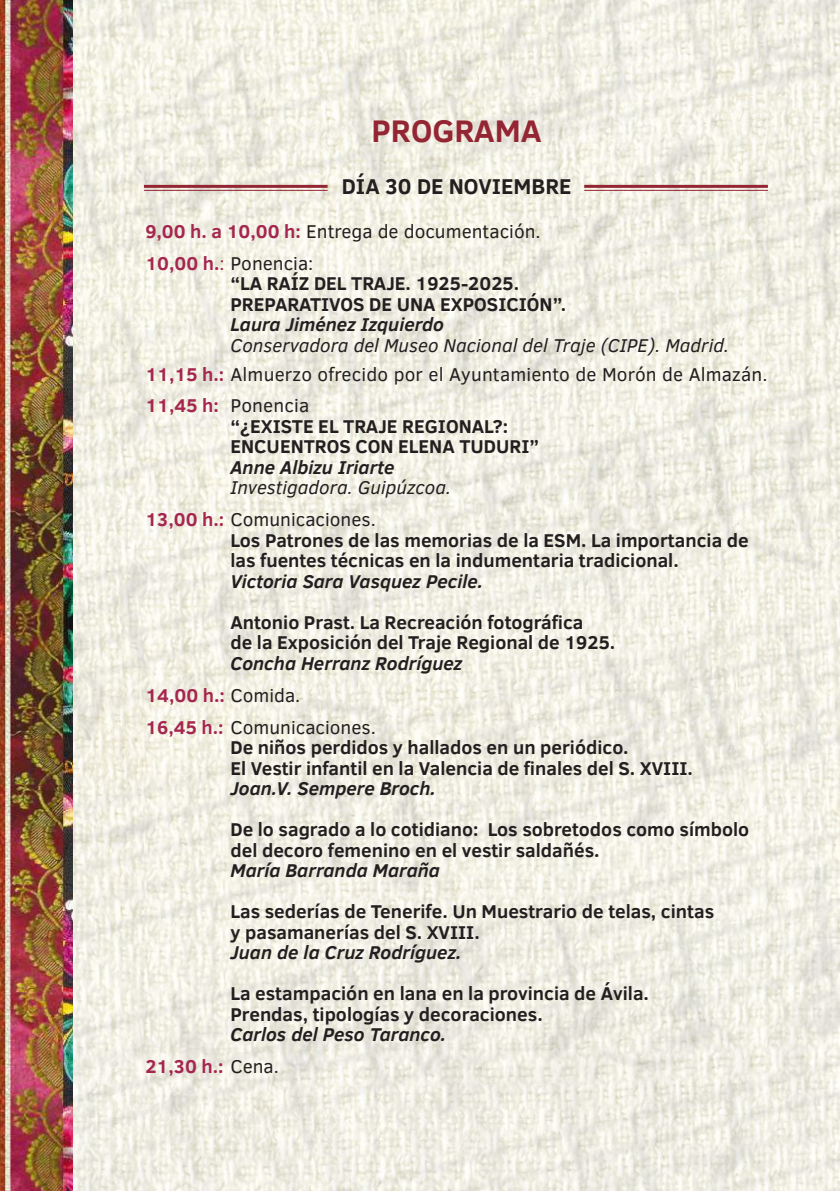
<style>
.page{position:relative;width:840px;height:1191px;background:#fff}
.page>*{position:absolute;margin:0;border:0;box-sizing:border-box;transform-origin:0 0}
.t1{font:700 32px "Clear Sans";color:#942633}
.t2{font:700 22px "Clear Sans";color:#231f20}
.t3{font:700 19px/20.6px "Clear Sans";color:#231f20}
.t4{font:italic 700 19px/31.8px "Clear Sans";color:#231f20}
.t5{font:italic 19px/29px "Clear Sans";color:#231f20}
.t6{font:19px/31.8px "Clear Sans";color:#231f20}
.s1{font-weight:700;color:#a5264f}
.s2{color:#a5264f}
.s3{font-weight:700;font-style:normal;color:#a5264f}
.s4{font-style:normal}
.s5{font-weight:400}
.s6{font-style:normal;color:#a5264f}
.s7{font-weight:400;font-style:normal}
</style>
<div class="page">
<img style="left:72px;top:0;width:767px;height:1191px">
<img style="left:0;top:0;width:72px;height:1191px">
<hr style="left:144px;top:185px;width:183px;height:3px;background:#942633">
<hr style="left:144px;top:190px;width:183px;height:1px;background:#942633">
<hr style="left:584px;top:185px;width:183px;height:3px;background:#942633">
<hr style="left:584px;top:190px;width:183px;height:1px;background:#942633">
<h1 class="t1" style="left:371px;top:108px;width:172px">PROGRAMA</h1>
<p class="t2" style="left:341px;top:171px;width:231px">DÍA 30 DE NOVIEMBRE</p>
<p class="t6" style="left:145px;top:215px;width:396px"><span class="s1">9,00 h. a 10,00 h:</span> Entrega de documentación.<br><span class="s1">10,00 h.</span><span class="s2">:</span> Ponencia:</p>
<p class="t3" style="left:230px;top:272px;width:337px">“LA RAÍZ DEL TRAJE. 1925-2025.<br>PREPARATIVOS DE UNA EXPOSICIÓN”.</p>
<p class="t4" style="left:230px;top:308px;width:215px">Laura Jiménez Izquierdo</p>
<p class="t5" style="left:145px;top:330px;width:623px;text-indent:85px">Conservadora del Museo Nacional del Traje (CIPE). Madrid.<br><span class="s3">11,15 h.:</span> <span class="s4">Almuerzo ofrecido por el Ayuntamiento de Morón de Almazán.</span></p>
<p class="t3" style="left:230px;top:395px;width:310px;text-indent:-85px"><span class="s2">11,45 h:</span> <span class="s5">Ponencia<br></span>“¿EXISTE EL TRAJE REGIONAL?:<br>ENCUENTROS CON ELENA TUDURI”</p>
<p class="t4" style="left:230px;top:451px;width:165px">Anne Albizu Iriarte</p>
<p class="t5" style="left:145px;top:472px;width:307px;line-height:31.8px;text-indent:85px">Investigadora. Guipúzcoa.<br><span class="s3">13,00 h.:</span> <span class="s4">Comunicaciones.</span></p>
<p class="t3" style="left:230px;top:529px;width:519px">Los Patrones de las memorias de la ESM. La importancia de las fuentes técnicas en la indumentaria tradicional.</p>
<p class="t4" style="left:230px;top:564px;width:254px">Victoria Sara Vasquez Pecile.</p>
<p class="t3" style="left:230px;top:611px;width:386px">Antonio Prast. La Recreación fotográfica<br>de la Exposición del Traje Regional de 1925.</p>
<p class="t4" style="left:145px;top:646px;width:318px;text-indent:85px">Concha Herranz Rodríguez<br><span class="s6">14,00 h.:</span> <span class="s7">Comida.<br></span><span class="s6">16,45 h.:</span> <span class="s7">Comunicaciones.</span></p>
<p class="t3" style="left:230px;top:736px;width:463px">De niños perdidos y hallados en un periódico.<br>El Vestir infantil en la Valencia de finales del S. XVIII.</p>
<p class="t4" style="left:230px;top:772px;width:207px">Joan.V. Sempere Broch.</p>
<p class="t3" style="left:230px;top:818px;width:520px">De lo sagrado a lo cotidiano: Los sobretodos como símbolo del decoro femenino en el vestir saldañés.</p>
<p class="t4" style="left:230px;top:854px;width:211px">María Barranda Maraña</p>
<p class="t3" style="left:230px;top:900px;width:485px">Las sederías de Tenerife. Un Muestrario de telas, cintas y pasamanerías del S. XVIII.</p>
<p class="t4" style="left:230px;top:936px;width:232px">Juan de la Cruz Rodríguez.</p>
<p class="t3" style="left:230px;top:982px;width:420px">La estampación en lana en la provincia de Ávila.<br>Prendas, tipologías y decoraciones.</p>
<p class="t4" style="left:145px;top:1018px;width:302px;text-indent:85px">Carlos del Peso Taranco.<br><span class="s6">21,30 h.:</span> <span class="s7">Cena.</span></p>
</div>
